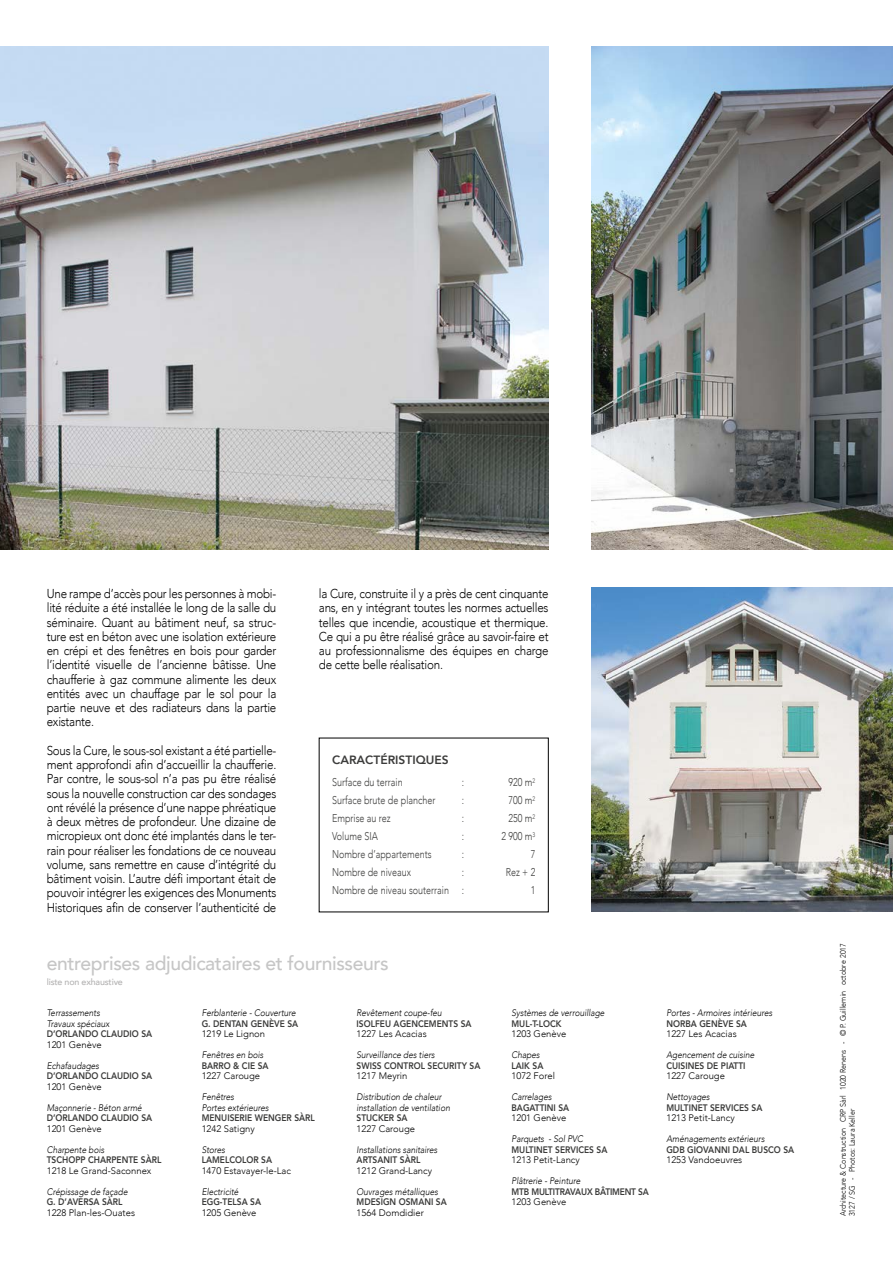
<style>
.page{position:relative;width:893px;height:1263px;background:#fff}
.page>*{position:absolute;margin:0;border:0;box-sizing:border-box;transform-origin:0 0}
.t1{font:500 19.5px "Avenir";letter-spacing:-.02em;color:#c6c6c6}
.t2{font:300 12.9px/14.2px "Avenir";letter-spacing:-.02em;color:#000;text-align:justify;scale:.9 1}
.t3{font:800 12px "Avenir";color:#3c3c3b}
.t4{font:300 11.25px "Avenir";color:#3c3c3b;scale:.8 1}
.t5{font:italic 300 9.45px/10.5px "Avenir";color:#000;scale:.89 1}
.t6{font:800 9.45px "Avenir";color:#3c3c3b;scale:.89 1}
.t7{font:300 9.45px "Avenir";color:#000}
.t8{font:800 9.45px "Avenir";letter-spacing:-.02em;color:#3c3c3b;scale:.89 1}
.t9{font:500 9px "Avenir";letter-spacing:-.02em;color:#b3b2b2}
.t10{font:300 7.95px/9px "Avenir";color:#000;scale:.9 1}
</style>
<div class="page">
<img style="left:591px;top:588px;width:302px;height:324px">
<img style="left:591px;top:47px;width:302px;height:503px">
<img style="left:0;top:47px;width:549px;height:503px">
<p class="t2" style="left:47px;top:587px;width:257px">Une rampe d’accès pour les personnes à mobi&shy;lité réduite a été installée le long de la salle du séminaire. Quant au bâtiment neuf, sa struc&shy;ture est en béton avec une isolation extérieure en crépi et des fenêtres en bois pour garder l’identité visuelle de l’ancienne bâtisse. Une chaufferie à gaz commune alimente les deux entités avec un chauffage par le sol pour la partie neuve et des radiateurs dans la partie existante.</p>
<p class="t2" style="left:47px;top:743px;width:257px">Sous la Cure, le sous-sol existant a été partielle&shy;ment approfondi afin d’accueillir la chaufferie.<br>Par contre, le sous-sol n’a pas pu être réalisé sous la nouvelle construction car des sondages ont révélé la présence d’une nappe phréatique à deux mètres de profondeur. Une dizaine de micropieux ont donc été implantés dans le ter&shy;rain pour réaliser les fondations de ce nouveau volume, sans remettre en cause d’intégrité du bâtiment voisin. L’autre défi important était de pouvoir intégrer les exigences des Monuments Historiques afin de conserver l’authenticité de</p>
<p class="t2" style="left:319px;top:587px;width:257px">la Cure, construite il y a près de cent cinquante ans, en y intégrant toutes les normes actuelles telles que incendie, acoustique et thermique.<br>Ce qui a pu être réalisé grâce au savoir-faire et au professionnalisme des équipes en charge de cette belle réalisation.</p>
<p class="t3" style="left:332px;top:750px;width:118px">CARACTÉRISTIQUES</p>
<p class="t4" style="left:332px;top:776px;width:90px">Surface du terrain</p>
<p class="t4" style="left:462px;top:776px;width:4px">:</p>
<p class="t4" style="left:509px;top:776px;width:35px">920 m<sup>2</sup></p>
<p class="t4" style="left:332px;top:794px;width:131px">Surface brute de plancher</p>
<p class="t4" style="left:462px;top:794px;width:4px">:</p>
<p class="t4" style="left:509px;top:794px;width:35px">700 m<sup>2</sup></p>
<p class="t4" style="left:332px;top:812px;width:75px">Emprise au rez</p>
<p class="t4" style="left:462px;top:812px;width:4px">:</p>
<p class="t4" style="left:509px;top:812px;width:35px">250 m<sup>2</sup></p>
<p class="t4" style="left:332px;top:830px;width:59px">Volume SIA</p>
<p class="t4" style="left:462px;top:830px;width:4px">:</p>
<p class="t4" style="left:502px;top:830px;width:44px">2 900 m<sup>3</sup></p>
<p class="t4" style="left:332px;top:848px;width:126px">Nombre d’appartements</p>
<p class="t4" style="left:462px;top:848px;width:4px">:</p>
<p class="t4" style="left:531px;top:848px;width:7px">7</p>
<p class="t4" style="left:332px;top:866px;width:100px">Nombre de niveaux</p>
<p class="t4" style="left:462px;top:866px;width:4px">:</p>
<p class="t4" style="left:506px;top:866px;width:38px">Rez + 2</p>
<p class="t4" style="left:332px;top:884px;width:167px">Nombre de niveau souterrain :</p>
<p class="t4" style="left:531px;top:884px;width:7px">1</p>
<h1 class="t1" style="left:47px;top:946px;width:344px">entreprises adjudicataires et fournisseurs</h1>
<p class="t9" style="left:47px;top:974px;width:78px">liste non exhaustive</p>
<p class="t5" style="left:357px;top:1008px;width:97px">Revêtement coupe-feu</p>
<p class="t6" style="left:357px;top:1016px;width:131px">ISOLFEU AGENCEMENTS SA</p>
<p class="t7" style="left:357px;top:1028px;width:72px">1227 Les Acacias</p>
<p class="t5" style="left:357px;top:1050px;width:89px">Surveillance des tiers</p>
<p class="t6" style="left:357px;top:1058px;width:141px">SWISS CONTROL SECURITY SA</p>
<p class="t7" style="left:357px;top:1070px;width:52px">1217 Meyrin</p>
<p class="t5" style="left:357px;top:1092px;width:106px">Distribution de chaleur installation de ventilation</p>
<p class="t6" style="left:357px;top:1110px;width:59px">STUCKER SA</p>
<p class="t7" style="left:357px;top:1123px;width:60px">1227 Carouge</p>
<p class="t5" style="left:357px;top:1144px;width:92px">Installations sanitaires</p>
<p class="t6" style="left:357px;top:1152px;width:73px">ARTSANIT SÀRL</p>
<p class="t7" style="left:357px;top:1165px;width:77px">1212 Grand-Lancy</p>
<p class="t5" style="left:357px;top:1186px;width:93px">Ouvrages métalliques</p>
<p class="t6" style="left:357px;top:1194px;width:103px">MDESIGN OSMANI SA</p>
<p class="t7" style="left:357px;top:1207px;width:69px">1564 Domdidier</p>
<p class="t5" style="left:202px;top:1008px;width:107px">Ferblanterie - Couverture</p>
<p class="t6" style="left:202px;top:1016px;width:110px">G. DENTAN GENÈVE SA</p>
<p class="t7" style="left:202px;top:1028px;width:65px">1219 Le Lignon</p>
<p class="t5" style="left:202px;top:1050px;width:71px">Fenêtres en bois</p>
<p class="t6" style="left:202px;top:1058px;width:77px">BARRO &amp; CIE SA</p>
<p class="t7" style="left:202px;top:1070px;width:60px">1227 Carouge</p>
<p class="t5" style="left:202px;top:1092px;width:77px">Fenêtres<br>Portes extérieures</p>
<p class="t6" style="left:202px;top:1110px;width:129px">MENUISERIE WENGER SÀRL</p>
<p class="t7" style="left:202px;top:1123px;width:55px">1242 Satigny</p>
<p class="t5" style="left:202px;top:1144px;width:28px">Stores</p>
<p class="t6" style="left:202px;top:1152px;width:81px">LAMELCOLOR SA</p>
<p class="t7" style="left:202px;top:1165px;width:91px">1470 Estavayer-le-Lac</p>
<p class="t5" style="left:202px;top:1186px;width:43px">Electricité</p>
<p class="t6" style="left:202px;top:1194px;width:68px">EGG-TELSA SA</p>
<p class="t7" style="left:202px;top:1207px;width:56px">1205 Genève</p>
<p class="t5" style="left:47px;top:1008px;width:72px">Terrassements<br>Travaux spéciaux</p>
<p class="t6" style="left:47px;top:1026px;width:120px">D’ORLANDO CLAUDIO SA</p>
<p class="t7" style="left:47px;top:1039px;width:56px">1201 Genève</p>
<p class="t5" style="left:47px;top:1060px;width:60px">Echafaudages</p>
<p class="t6" style="left:47px;top:1068px;width:120px">D’ORLANDO CLAUDIO SA</p>
<p class="t7" style="left:47px;top:1081px;width:56px">1201 Genève</p>
<p class="t5" style="left:47px;top:1102px;width:108px">Maçonnerie - Béton armé</p>
<p class="t6" style="left:47px;top:1110px;width:120px">D’ORLANDO CLAUDIO SA</p>
<p class="t7" style="left:47px;top:1123px;width:56px">1201 Genève</p>
<p class="t5" style="left:47px;top:1144px;width:66px">Charpente bois</p>
<p class="t6" style="left:47px;top:1152px;width:130px">TSCHOPP CHARPENTE SÀRL</p>
<p class="t7" style="left:47px;top:1165px;width:106px">1218 Le Grand-Saconnex</p>
<p class="t5" style="left:47px;top:1186px;width:92px">Crépissage de façade</p>
<p class="t6" style="left:47px;top:1194px;width:87px">G. D’AVERSA SÀRL</p>
<p class="t7" style="left:47px;top:1207px;width:90px">1228 Plan-les-Ouates</p>
<p class="t5" style="left:511px;top:1008px;width:106px">Systèmes de verrouillage</p>
<p class="t6" style="left:511px;top:1016px;width:58px">MUL-T-LOCK</p>
<p class="t7" style="left:511px;top:1028px;width:56px">1203 Genève</p>
<p class="t5" style="left:511px;top:1050px;width:33px">Chapes</p>
<p class="t6" style="left:511px;top:1058px;width:37px">LAIK SA</p>
<p class="t7" style="left:511px;top:1070px;width:45px">1072 Forel</p>
<p class="t5" style="left:511px;top:1092px;width:47px">Carrelages</p>
<p class="t6" style="left:511px;top:1100px;width:66px">BAGATTINI SA</p>
<p class="t7" style="left:511px;top:1112px;width:56px">1201 Genève</p>
<p class="t5" style="left:511px;top:1134px;width:82px">Parquets - Sol PVC</p>
<p class="t6" style="left:511px;top:1142px;width:109px">MULTINET SERVICES SA</p>
<p class="t7" style="left:511px;top:1154px;width:70px">1213 Petit-Lancy</p>
<p class="t5" style="left:511px;top:1176px;width:79px">Plâtrerie - Peinture</p>
<p class="t8" style="left:511px;top:1184px;width:156px">MTB MULTITRAVAUX BÂTIMENT SA</p>
<p class="t7" style="left:511px;top:1196px;width:56px">1203 Genève</p>
<p class="t5" style="left:666px;top:1008px;width:120px">Portes - Armoires intérieures</p>
<p class="t6" style="left:666px;top:1016px;width:92px">NORBA GENÈVE SA</p>
<p class="t7" style="left:666px;top:1028px;width:72px">1227 Les Acacias</p>
<p class="t5" style="left:666px;top:1050px;width:100px">Agencement de cuisine</p>
<p class="t6" style="left:666px;top:1058px;width:90px">CUISINES DE PIATTI</p>
<p class="t7" style="left:666px;top:1070px;width:60px">1227 Carouge</p>
<p class="t5" style="left:666px;top:1092px;width:50px">Nettoyages</p>
<p class="t6" style="left:666px;top:1100px;width:109px">MULTINET SERVICES SA</p>
<p class="t7" style="left:666px;top:1112px;width:70px">1213 Petit-Lancy</p>
<p class="t5" style="left:666px;top:1134px;width:112px">Aménagements extérieurs</p>
<p class="t6" style="left:666px;top:1142px;width:145px">GDB GIOVANNI DAL BUSCO SA</p>
<p class="t7" style="left:666px;top:1154px;width:77px">1253 Vandoeuvres</p>
<p class="t10" style="left:838px;top:1216px;width:304px;rotate:-90deg">Architecture &amp; Construction CRP Sàrl 1020 Renens - © P. Guillemin octobre 2017<br>3127 / SG - Photos: Laura Keller</p>
</div>
